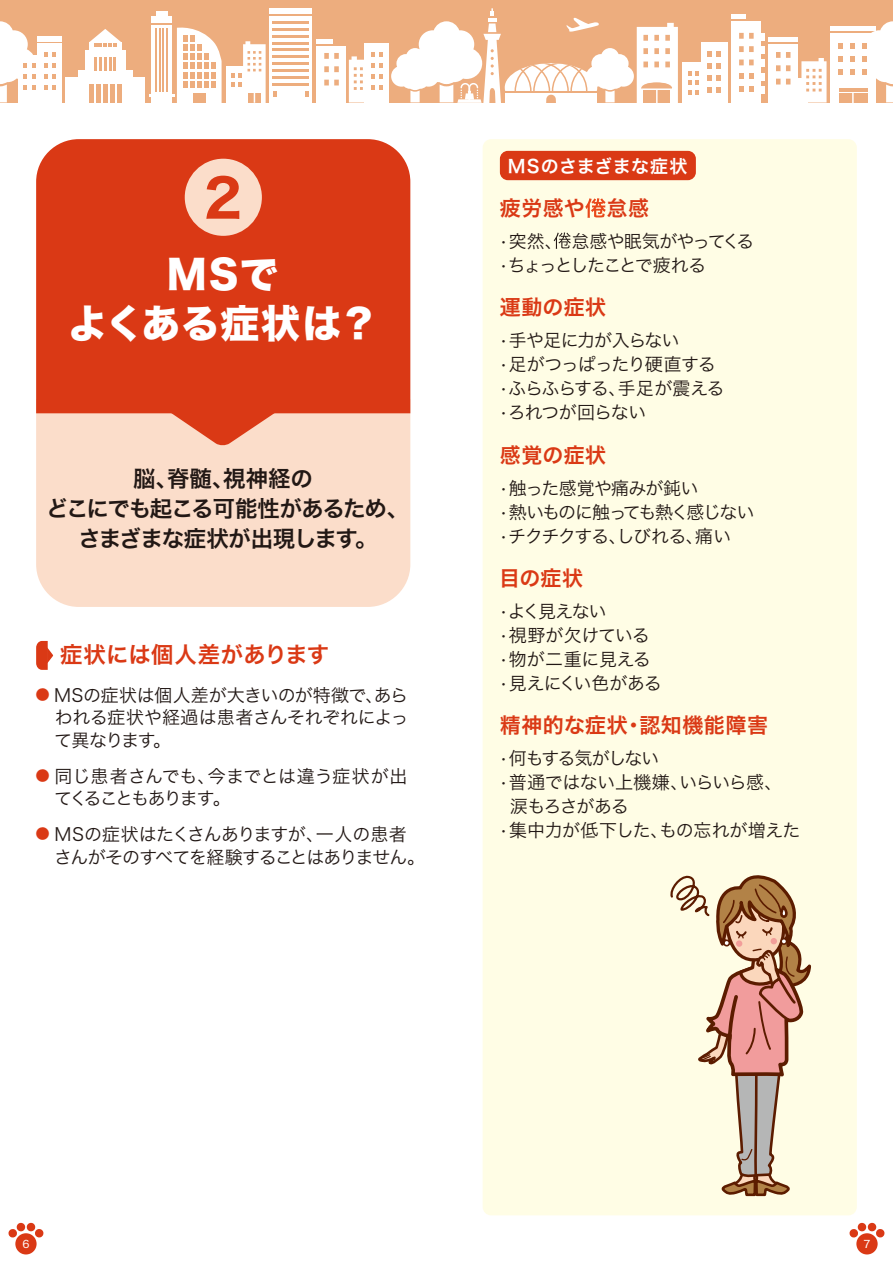
<style>
.page{position:relative;width:893px;height:1263px;background:#fff}
.page>*{position:absolute;margin:0;border:0;box-sizing:border-box;transform-origin:0 0}
.t1{font:51.9px "Hira Kaku Std W7";color:#da3915}
.t2{font:39px/49.5px "Hira Kaku Std W8";letter-spacing:.02em;color:#fff;text-align:center}
.t3{font:22.5px/30px "Hira Kaku Std W6";letter-spacing:-.055em;color:#221815;text-align:center}
.t4{font:22.5px "Hira Kaku Std W6";letter-spacing:.015em;color:#da3915}
.t5{font:21px "Hira Kaku Std W6";letter-spacing:.025em;color:#da3915}
.t6{font:18px/24px "Hira Kaku Std W3";letter-spacing:-.045em;color:#221815}
.t7{font:18px/24px "Hira Kaku Std W3";letter-spacing:-.065em;color:#221815}
.t8{font:18px/24px "Hira Kaku Std W3";letter-spacing:-.085em;color:#221815}
.t9{font:18px "Hira Kaku Std W3";letter-spacing:-.02em;color:#221815}
.t10{font:18px "Hira Kaku Std W6";letter-spacing:.02em;color:#fff}
.t11{font:18px "Hira Kaku Std W3";letter-spacing:-.08em;color:#221815}
.t12{font:18px "Hira Kaku Std W3";letter-spacing:-.07em;color:#221815}
.t13{font:10.5px "Hira Kaku Std W4";color:#fff}
.s1{font-size:14.4px;color:#da3915}
.s2{font-size:15px}
</style>
<div class="page">
<div style="left:15px;top:1233px;width:22px;height:21px;background:#da3915;border-radius:50%"></div>
<svg style="left:8px;top:1222px;width:36px;height:16px"></svg>
<div style="left:856px;top:1233px;width:22px;height:21px;background:#da3915;border-radius:50%"></div>
<svg style="left:849px;top:1222px;width:36px;height:16px"></svg>
<div style="left:36px;top:413px;width:374px;height:194px;background:#fbddca"></div>
<div style="left:36px;top:139px;width:374px;height:274px;background:#da3915"></div>
<svg style="left:128px;top:382px;width:190px;height:64px;background:#e67457"></svg>
<svg style="left:36px;top:641px;width:17px;height:29px"></svg>
<div style="left:185px;top:159px;width:77px;height:77px;background:#fbddca;border-radius:50%"></div>
<div style="left:483px;top:139px;width:374px;height:1076px;background:#fffde5;border-radius:9px"></div>
<div style="left:500px;top:151px;width:196px;height:29px;background:#da3915;border-radius:8px"></div>
<svg style="left:670px;top:875px;width:141px;height:322px"></svg>
<svg style="left:585px;top:198px;width:21px;height:20px"></svg>
<svg style="left:554px;top:232px;width:17px;height:17px"></svg>
<div style="left:0;top:0;width:893px;height:103px;background:#edad7e"></div>
<div style="left:701px;top:42px;width:27px;height:61px;background:#fff"></div>
<div style="left:830px;top:33px;width:45px;height:70px;background:#fff"></div>
<hr style="left:830px;top:27px;width:45px;height:4px;background:#fff">
<div style="left:768px;top:44px;width:30px;height:59px;background:#fff"></div>
<div style="left:791px;top:78px;width:17px;height:25px;background:#fff"></div>
<div style="left:682px;top:62px;width:22px;height:41px;background:#fff"></div>
<div style="left:65px;top:77px;width:80px;height:26px;background:#fff"></div>
<div style="left:78px;top:71px;width:55px;height:20px;background:#fff"></div>
<div style="left:85px;top:51px;width:40px;height:30px;background:#fff"></div>
<div style="left:89px;top:42px;width:32px;height:14px;background:#fff"></div>
<div style="left:270px;top:16px;width:42px;height:87px;background:#fff"></div>
<div style="left:151px;top:25px;width:21px;height:70px;background:#fff"></div>
<div style="left:151px;top:95px;width:21px;height:8px;background:#fff"></div>
<div style="left:151px;top:16px;width:21px;height:7px;background:#fff"></div>
<hr style="left:149px;top:94px;width:25px;height:2px;background:#fff">
<div style="left:156px;top:11px;width:11px;height:5px;background:#fff"></div>
<div style="left:226px;top:66px;width:22px;height:37px;background:#fff"></div>
<div style="left:270px;top:8px;width:42px;height:6px;background:#fff"></div>
<hr style="left:316px;top:39px;width:17px;height:4px;background:#fff">
<hr style="left:768px;top:38px;width:30px;height:4px;background:#fff">
<div style="left:731px;top:21px;width:30px;height:82px;background:#fff"></div>
<hr style="left:731px;top:15px;width:14px;height:4px;background:#fff">
<svg style="left:761px;top:60px;width:4px;height:7px"></svg>
<svg style="left:761px;top:46px;width:4px;height:8px"></svg>
<svg style="left:761px;top:33px;width:4px;height:7px"></svg>
<svg style="left:761px;top:73px;width:4px;height:7px"></svg>
<svg style="left:761px;top:86px;width:4px;height:8px"></svg>
<div style="left:38px;top:44px;width:24px;height:59px;background:#fff"></div>
<div style="left:38px;top:36px;width:24px;height:6px;background:#fff"></div>
<div style="left:364px;top:44px;width:25px;height:59px;background:#fff"></div>
<div style="left:18px;top:55px;width:22px;height:48px;background:#fff"></div>
<div style="left:839px;top:93px;width:28px;height:10px;background:#edad7e"></div>
<hr style="left:839px;top:88px;width:28px;height:4px;background:#edad7e">
<svg style="left:801px;top:58px;width:25px;height:45px"></svg>
<svg style="left:708px;top:51px;width:13px;height:6px"></svg>
<svg style="left:739px;top:33px;width:15px;height:32px"></svg>
<svg style="left:739px;top:73px;width:15px;height:6px"></svg>
<svg style="left:739px;top:86px;width:15px;height:6px"></svg>
<svg style="left:776px;top:52px;width:14px;height:33px"></svg>
<svg style="left:838px;top:69px;width:5px;height:6px"></svg>
<svg style="left:838px;top:56px;width:5px;height:6px"></svg>
<svg style="left:838px;top:43px;width:5px;height:5px"></svg>
<svg style="left:688px;top:71px;width:11px;height:4px"></svg>
<svg style="left:688px;top:81px;width:11px;height:14px"></svg>
<svg style="left:708px;top:75px;width:13px;height:6px"></svg>
<svg style="left:708px;top:63px;width:13px;height:6px"></svg>
<svg style="left:708px;top:87px;width:13px;height:6px"></svg>
<svg style="left:44px;top:85px;width:12px;height:5px"></svg>
<svg style="left:44px;top:74px;width:12px;height:5px"></svg>
<svg style="left:44px;top:63px;width:12px;height:5px"></svg>
<svg style="left:44px;top:53px;width:12px;height:4px"></svg>
<svg style="left:349px;top:53px;width:34px;height:50px"></svg>
<svg style="left:89px;top:29px;width:32px;height:18px"></svg>
<svg style="left:94px;top:57px;width:22px;height:13px"></svg>
<svg style="left:177px;top:27px;width:45px;height:76px"></svg>
<hr style="left:273px;top:28px;width:36px;height:3px;background:#edad7e">
<hr style="left:273px;top:21px;width:36px;height:3px;background:#edad7e">
<hr style="left:273px;top:35px;width:36px;height:3px;background:#edad7e">
<hr style="left:273px;top:42px;width:36px;height:3px;background:#edad7e">
<hr style="left:273px;top:48px;width:36px;height:3px;background:#edad7e">
<hr style="left:273px;top:55px;width:36px;height:3px;background:#edad7e">
<hr style="left:273px;top:62px;width:36px;height:3px;background:#edad7e">
<hr style="left:273px;top:69px;width:36px;height:3px;background:#edad7e">
<hr style="left:273px;top:76px;width:36px;height:3px;background:#edad7e">
<hr style="left:273px;top:83px;width:36px;height:3px;background:#edad7e">
<hr style="left:155px;top:28px;width:2px;height:64px;background:#edad7e">
<hr style="left:159px;top:28px;width:1px;height:64px;background:#edad7e">
<hr style="left:162px;top:28px;width:2px;height:64px;background:#edad7e">
<hr style="left:166px;top:28px;width:1px;height:64px;background:#edad7e">
<div style="left:193px;top:93px;width:13px;height:10px;background:#edad7e"></div>
<svg style="left:0;top:21px;width:36px;height:81px"></svg>
<div style="left:316px;top:46px;width:30px;height:57px;background:#fff"></div>
<svg style="left:273px;top:91px;width:36px;height:6px"></svg>
<svg style="left:89px;top:84px;width:33px;height:19px"></svg>
<svg style="left:850px;top:21px;width:43px;height:82px"></svg>
<svg style="left:231px;top:41px;width:35px;height:62px"></svg>
<svg style="left:324px;top:53px;width:15px;height:32px"></svg>
<svg style="left:391px;top:8px;width:287px;height:95px"></svg>
<h1 class="t1" style="left:204px;top:157px;width:40px">2</h1>
<h2 class="t2" style="left:68px;top:251px;width:312px">MSで<br>よくある症状は？</h2>
<p class="t3" style="left:46px;top:464px;width:365px">脳、脊髄、視神経の<br>どこにでも起こる可能性があるため、さまざまな症状が出現します。</p>
<p class="t4" style="left:60px;top:637px;width:271px">症状には個人差があります</p>
<p class="t6" style="left:54px;top:683px;width:356px;line-height:22.5px;text-align:justify;text-indent:-19px"><span class="s1">●</span> MSの症状は個人差が大きいのが特徴で、あらわれる症状や経過は患者さんそれぞれによって異なります。</p>
<p class="t6" style="left:54px;top:764px;width:355px;line-height:22.5px;text-indent:-19px"><span class="s1">●</span> 同じ患者さんでも、今までとは違う症状が出てくることもあります。</p>
<p class="t6" style="left:54px;top:823px;width:372px;line-height:22.5px;text-indent:-19px"><span class="s1">●</span> MSの症状はたくさんありますが、一人の患者さんがそのすべてを経験することはありません。</p>
<p class="t10" style="left:508px;top:152px;width:181px">MSのさまざまな症状</p>
<p class="t5" style="left:500px;top:192px;width:151px">疲労感や　怠感</p>
<p class="t8" style="left:496px;top:229px;width:259px"><span class="s2">・</span>突然、　怠感や眠気がやってくる<span class="s2">・</span>ちょっとしたことで疲れる</p>
<p class="t5" style="left:500px;top:291px;width:108px">運動の症状</p>
<p class="t6" style="left:496px;top:328px;width:230px"><span class="s2">・</span>手や足に力が入らない<br><span class="s2">・</span>足がつっぱったり硬直する<span class="s2">・</span>ふらふらする、手足が震える<span class="s2">・</span>ろれつが回らない</p>
<p class="t5" style="left:500px;top:439px;width:108px">感覚の症状</p>
<p class="t7" style="left:496px;top:476px;width:260px"><span class="s2">・</span>触った感覚や痛みが鈍い<br><span class="s2">・</span>熱いものに触っても熱く感じない<span class="s2">・</span>チクチクする、しびれる、痛い</p>
<p class="t5" style="left:499px;top:562px;width:86px">目の症状</p>
<p class="t6" style="left:496px;top:599px;width:167px"><span class="s2">・</span>よく見えない<br><span class="s2">・</span>視野が欠けている<span class="s2">・</span>物が二重に見える<span class="s2">・</span>見えにくい色がある</p>
<p class="t5" style="left:500px;top:709px;width:270px">精神的な症状・認知機能障害</p>
<p class="t11" style="left:496px;top:744px;width:165px"><span class="s2">・</span>何もする気がしない</p>
<p class="t6" style="left:496px;top:770px;width:288px"><span class="s2">・</span>普通ではない上機嫌、いらいら感、</p>
<p class="t12" style="left:510px;top:792px;width:120px">涙もろさがある</p>
<p class="t9" style="left:496px;top:816px;width:306px"><span class="s2">・</span>集中力が低下した、もの忘れが増えた</p>
<p class="t13" style="left:22px;top:1236px;width:9px">6</p>
<p class="t13" style="left:863px;top:1236px;width:9px">7</p>
</div>
